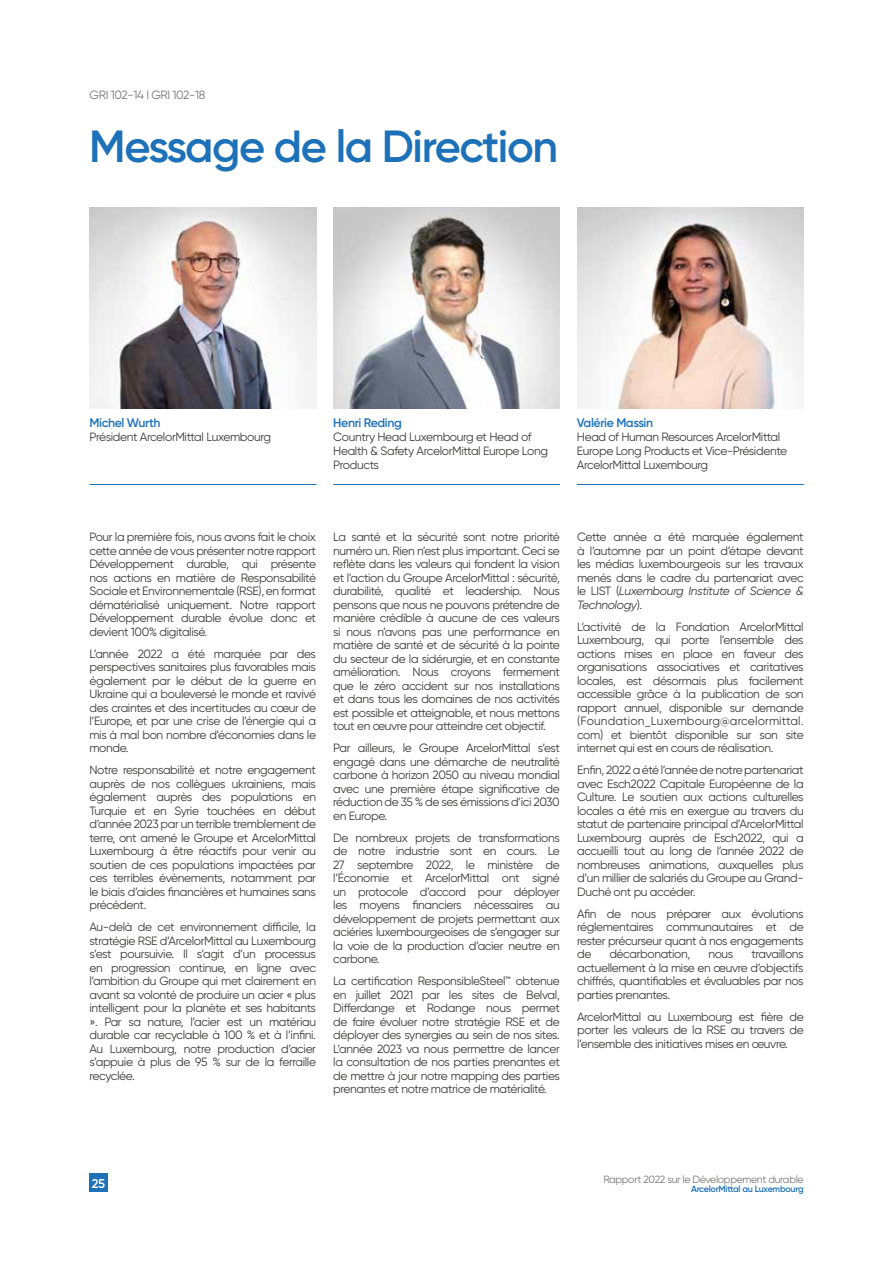
<style>
.page{position:relative;width:893px;height:1263px;background:#fff}
.page>*{position:absolute;margin:0;border:0;box-sizing:border-box;transform-origin:0 0}
.t1{font:600 45px "Gilroy";letter-spacing:-.03em;color:#1d71b8}
.t2{font:600 12.75px "Gilroy";color:#fff}
.t3{font:600 12.3px "Gilroy";letter-spacing:-.03em;color:#1d71b8}
.t4{font:12px/13.5px "Gilroy";letter-spacing:-.03em;color:#3c3c3b;text-align:justify}
.t5{font:12px "Gilroy";letter-spacing:-.03em;color:#787877}
.t6{font:10.5px "Gilroy";letter-spacing:-.03em;color:#787877}
.t7{font:600 9px "Gilroy";letter-spacing:-.03em;color:#1d71b8}
.s1{font-style:italic}
</style>
<div class="page">
<hr style="left:577px;top:484px;width:227px;height:1px;background:#1d71b8">
<hr style="left:333px;top:484px;width:227px;height:1px;background:#1d71b8">
<hr style="left:90px;top:484px;width:226px;height:1px;background:#1d71b8">
<img style="left:90px;top:207px;width:226px;height:202px">
<img style="left:333px;top:207px;width:227px;height:202px">
<img style="left:577px;top:207px;width:227px;height:202px">
<div style="left:89px;top:1174px;width:19px;height:18px;background:#1d71b8"></div>
<p class="t5" style="left:90px;top:87px;width:117px">GRI 102-14 I GRI 102-18</p>
<h1 class="t1" style="left:89px;top:119px;width:470px">Message de la Direction</h1>
<p class="t3" style="left:90px;top:415px;width:72px">Michel Wurth</p>
<p class="t4" style="left:90px;top:430px;width:183px">Président ArcelorMittal Luxembourg</p>
<p class="t3" style="left:333px;top:415px;width:70px">Henri Reding</p>
<p class="t4" style="left:333px;top:430px;width:216px;text-align:left">Country Head Luxembourg et Head of<br>Health &amp; Safety ArcelorMittal Europe Long<br>Products</p>
<p class="t3" style="left:577px;top:415px;width:78px">Valérie Massin</p>
<p class="t4" style="left:577px;top:430px;width:212px;text-align:left">Head of Human Resources ArcelorMittal<br>Europe Long Products et Vice-Présidente<br>ArcelorMittal Luxembourg</p>
<p class="t4" style="left:89px;top:530px;width:228px">Pour la première fois, nous avons fait le choix cette année de vous présenter notre rapport Développement durable, qui présente nos actions en matière de Responsabilité Sociale et Environnementale (RSE), en format dématérialisé uniquement. Notre rapport Développement durable évolue donc et devient 100% digitalisé.</p>
<p class="t4" style="left:89px;top:647px;width:228px">L’année 2022 a été marquée par des perspectives sanitaires plus favorables mais également par le début de la guerre en Ukraine qui a bouleversé le monde et ravivé des craintes et des incertitudes au cœur de l’Europe, et par une crise de l’énergie qui a mis à mal bon nombre d’économies dans le monde.</p>
<p class="t4" style="left:89px;top:763px;width:228px">Notre responsabilité et notre engagement auprès de nos collègues ukrainiens, mais également auprès des populations en Turquie et en Syrie touchées en début d’année 2023 par un terrible tremblement de terre, ont amené le Groupe et ArcelorMittal Luxembourg à être réactifs pour venir au soutien de ces populations impactées par ces terribles évènements, notamment par le biais d’aides financières et humaines sans précédent.</p>
<p class="t4" style="left:89px;top:920px;width:228px">Au-delà de cet environnement difficile, la stratégie RSE d’ArcelorMittal au Luxembourg s’est poursuivie. Il s’agit d’un processus en progression continue, en ligne avec l’ambition du Groupe qui met clairement en avant sa volonté de produire un acier « plus intelligent pour la planète et ses habitants ». Par sa nature, l’acier est un matériau durable car recyclable à 100 % et à l’infini.<br>Au Luxembourg, notre production d’acier s’appuie à plus de 95 % sur de la ferraille recyclée.</p>
<p class="t4" style="left:333px;top:530px;width:228px">La santé et la sécurité sont notre priorité numéro un. Rien n’est plus important. Ceci se reflète dans les valeurs qui fondent la vision et l’action du Groupe ArcelorMittal : sécurité, durabilité, qualité et leadership. Nous pensons que nous ne pouvons prétendre de manière crédible à aucune de ces valeurs si nous n’avons pas une performance en matière de santé et de sécurité à la pointe du secteur de la sidérurgie, et en constante amélioration. Nous croyons fermement que le zéro accident sur nos installations et dans tous les domaines de nos activités est possible et atteignable, et nous mettons tout en œuvre pour atteindre cet objectif.</p>
<p class="t4" style="left:333px;top:741px;width:228px">Par ailleurs, le Groupe ArcelorMittal s’est engagé dans une démarche de neutralité carbone à horizon 2050 au niveau mondial avec une première étape significative de réduction de 35 % de ses émissions d’ici 2030 en Europe.</p>
<p class="t4" style="left:333px;top:831px;width:228px">De nombreux projets de transformations de notre industrie sont en cours. Le 27 septembre 2022, le ministère de l’Économie et ArcelorMittal ont signé un protocole d’accord pour déployer les moyens financiers nécessaires au développement de projets permettant aux aciéries luxembourgeoises de s’engager sur la voie de la production d’acier neutre en carbone.</p>
<p class="t4" style="left:333px;top:974px;width:228px">La certification ResponsibleSteel™ obtenue en juillet 2021 par les sites de Belval, Differdange et Rodange nous permet de faire évoluer notre stratégie RSE et de déployer des synergies au sein de nos sites.<br>L’année 2023 va nous permettre de lancer la consultation de nos parties prenantes et de mettre à jour notre mapping des parties prenantes et notre matrice de matérialité.</p>
<p class="t4" style="left:577px;top:530px;width:228px">Cette année a été marquée également à l’automne par un point d’étape devant les médias luxembourgeois sur les travaux menés dans le cadre du partenariat avec le LIST (<span class="s1">Luxembourg Institute of Science &amp; Technology</span>).</p>
<p class="t4" style="left:577px;top:620px;width:228px">L’activité de la Fondation ArcelorMittal Luxembourg, qui porte l’ensemble des actions mises en place en faveur des organisations associatives et caritatives locales, est désormais plus facilement accessible grâce à la publication de son rapport annuel, disponible sur demande (Foundation_Luxembourg@arcelormittal. com) et bientôt disponible sur son site internet qui est en cours de réalisation.</p>
<p class="t4" style="left:577px;top:763px;width:228px">Enfin, 2022 a été l’année de notre partenariat avec Esch2022 Capitale Européenne de la Culture. Le soutien aux actions culturelles locales a été mis en exergue au travers du statut de partenaire principal d’ArcelorMittal Luxembourg auprès de Esch2022, qui a accueilli tout au long de l’année 2022 de nombreuses animations, auxquelles plus d’un millier de salariés du Groupe au Grand-Duché ont pu accéder.</p>
<p class="t4" style="left:577px;top:907px;width:228px">Afin de nous préparer aux évolutions réglementaires communautaires et de rester précurseur quant à nos engagements de</p>
<p class="t4" style="left:577px;top:947px;width:228px;text-indent:174px">travaillons actuellement à la mise en œuvre d’objectifs chiffrés, quantifiables et évaluables par nos parties prenantes.</p>
<p class="t4" style="left:577px;top:1010px;width:228px">ArcelorMittal au Luxembourg est fière de porter les valeurs de la RSE au travers de l’ensemble des initiatives mises en œuvre.</p>
<p class="t4" style="left:609px;top:947px;width:82px">décarbonation,</p>
<p class="t4" style="left:708px;top:947px;width:27px">nous</p>
<p class="t2" style="left:92px;top:1176px;width:15px">25</p>
<p class="t6" style="left:603px;top:1173px;width:202px">Rapport 2022 sur le Développement durable</p>
<p class="t7" style="left:691px;top:1183px;width:114px">ArcelorMittal au Luxembourg</p>
</div>
